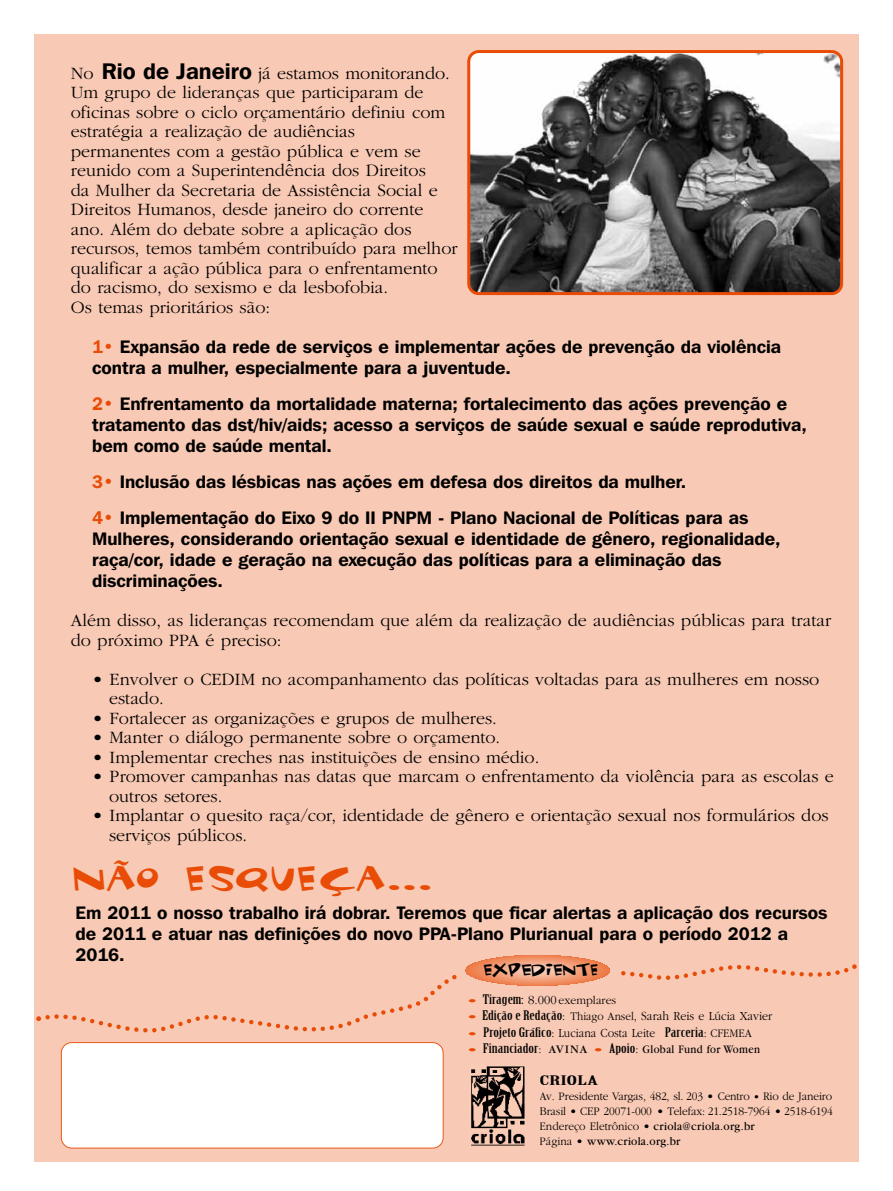
<style>
.page{position:relative;width:893px;height:1191px;background:#fff}
.page>*{position:absolute;margin:0;border:0;box-sizing:border-box;transform-origin:0 0}
.t1{font:34.5px "Funhouse";letter-spacing:-.045em;color:#e84c06;scale:1.15 1}
.t2{font:300 18px/19.5px "Garamond";color:#000}
.t3{font:600 18px/21px "Franklin Gothic IT Cby BT";color:#000}
.t4{font:15.6px "Funhouse";letter-spacing:-.095em;color:#000;scale:1.35 1}
.t5{font:300 12.9px "Garamond";color:#000;scale:.9 1}
.t6{font:12.9px "Birch";color:#000;scale:1.5 1}
.t7{font:12.9px "Birch";color:#000;scale:2.6 1}
.t8{font:300 12px/15px "Garamond";letter-spacing:-.01em;color:#000;scale:.95 1}
.t9{font:12px "Garamond";letter-spacing:.035em;color:#000}
.t10{font:300 12px "Garamond";letter-spacing:-.01em;color:#000}
.s1{font-family:"Franklin Gothic IT Cby BT";font-weight:600;font-size:22.5px}
.s2{color:#e84c06}
.s3{font-size:37.5px}
.s4{font-size:15px}
.s5{font-size:10.5px;color:#e84c06}
.s6{font-family:"Birch";font-weight:400;font-size:12.9px}
.s7{font-size:12.9px}
.s8{font-family:"Birch";font-weight:400}
.s9{font-size:12px}
.s10{font-family:"Garamond";font-weight:300;font-size:10.5px;color:#e84c06}
.s11{font-family:"Garamond";font-weight:300}
.s12{font-family:"Garamond";font-weight:300;font-size:12px}
.s13{font-weight:300;font-size:10.5px;color:#e84c06}
.s14{font-family:"Birch";font-size:12.9px}
.s15{font-weight:300;font-size:12.9px}
.s16{font-size:10.5px}
.s17{font-weight:400}
</style>
<div class="page">
<div style="left:34px;top:34px;width:825px;height:1127px;background:#f8c9b4"></div>
<svg style="left:45px;top:965px;width:804px;height:68px"></svg>
<svg style="left:36px;top:1016px;width:5px;height:5px"></svg>
<svg style="left:852px;top:964px;width:5px;height:5px"></svg>
<div style="left:459px;top:965px;width:157px;height:28px;background:#f8c9b4"></div>
<div style="left:61px;top:1042px;width:383px;height:106px;background:#fff"></div>
<svg style="left:466px;top:955px;width:144px;height:30px"></svg>
<img style="left:471px;top:1066px;width:54px;height:80px">
<svg style="left:467px;top:50px;width:376px;height:245px;background:#797370"></svg>
<p class="t2" style="left:71px;top:63px;width:388px">No <span class="s1">Rio de Janeiro</span> já estamos monitorando.<br>Um grupo de lideranças que participaram de oficinas sobre o ciclo orçamentário definiu com estratégia a realização de audiências permanentes com a gestão pública e vem se reunido com a Superintendência dos Direitos<br>da Mulher da Secretaria de Assistência Social e Direitos Humanos, desde janeiro do corrente ano. Além do debate sobre a aplicação dos recursos, temos também contribuído para melhor qualificar a ação pública para o enfrentamento do racismo, do sexismo e da lesbofobia.<br>Os temas prioritários são:</p>
<p class="t3" style="left:92px;top:338px;width:691px"><span class="s2">1•</span> Expansão da rede de serviços e implementar ações de prevenção da violência contra a mulher, especialmente para a juventude.</p>
<p class="t3" style="left:92px;top:395px;width:716px"><span class="s2">2•</span> Enfrentamento da mortalidade materna; fortalecimento das ações prevenção e tratamento das dst/hiv/aids; acesso a serviços de saúde sexual e saúde reprodutiva, bem como de saúde mental.</p>
<p class="t3" style="left:92px;top:465px;width:658px;line-height:36px"><span class="s2">3•</span> Inclusão das lésbicas nas ações em defesa dos direitos da mulher.<br><span class="s2">4•</span> Implementação do Eixo 9 do II PNPM - Plano Nacional de Políticas para as</p>
<p class="t3" style="left:92px;top:530px;width:690px">Mulheres, considerando orientação sexual e identidade de gênero, regionalidade, raça/cor, idade e geração na execução das políticas para a eliminação das discriminações.</p>
<p class="t2" style="left:71px;top:610px;width:762px">Além disso, as lideranças recomendam que além da realização de audiências públicas para tratar do próximo PPA é preciso:</p>
<p class="t2" style="left:109px;top:669px;width:712px;text-indent:-17px">• Envolver o CEDIM no acompanhamento das políticas voltadas para as mulheres em nosso estado.</p>
<p class="t2" style="left:92px;top:708px;width:406px">• Fortalecer as organizações e grupos de mulheres.</p>
<p class="t2" style="left:92px;top:727px;width:410px">• Manter o diálogo permanente sobre o orçamento.</p>
<p class="t2" style="left:92px;top:747px;width:449px">• Implementar creches nas instituições de ensino médio.</p>
<p class="t2" style="left:109px;top:766px;width:726px;text-indent:-17px">• Promover campanhas nas datas que marcam o enfrentamento da violência para as escolas e outros setores.</p>
<p class="t2" style="left:109px;top:805px;width:721px;text-indent:-17px">• Implantar o quesito raça/cor, identidade de gênero e orientação sexual nos formulários dos serviços públicos.</p>
<h1 class="t1" style="left:71px;top:858px;width:316px">NÃ<span class="s3">O</span> ESQUEÇA...</h1>
<p class="t3" style="left:75px;top:904px;width:754px">Em 2011 o nosso trabalho irá dobrar. Teremos que ficar alertas a aplicação dos recursos de 2011 e atuar nas definições do novo PPA-Plano Plurianual para o período 2012 a<br>2016.</p>
<p class="t4" style="left:482px;top:960px;width:88px">E<span class="s4">X</span>PEDIENTE</p>
<p class="t10" style="left:466px;top:992px;width:151px"><span class="s5">•</span> <span class="s6">Tiragem:</span> <span class="s7">8.000</span> exemplares</p>
<p class="t5" style="left:466px;top:1008px;width:341px"><span class="s5">•</span> <span class="s8">Edição e Redação</span>: <span class="s9">Thiago Ansel</span>, Sarah Reis e Lúcia Xavier</p>
<p class="t6" style="left:466px;top:1027px;width:192px"><span class="s10">•</span> Projeto Gráfico<span class="s11">: Luciana Costa Leite</span> Parceria<span class="s11">:</span> <span class="s12">CFEMEA</span></p>
<p class="t9" style="left:466px;top:1045px;width:295px"><span class="s13">•</span> <span class="s14">Financiador</span><span class="s15">:</span> AVINA <span class="s13">•</span> <span class="s14">Apoio</span><span class="s15">:</span> Global Fund for Women</p>
<p class="t7" style="left:540px;top:1075px;width:24px">CRIOLA</p>
<p class="t8" style="left:540px;top:1088px;width:310px">Av. Presidente Vargas, 482, sl. 203 • Centro <span class="s16">•</span> Rio de Janeiro Brasil • CEP 20071-000 • Telefax: 21.2518-7964 • 2518-6194<br>Endereço Eletrônico • <span class="s17">criola@criola.org.br<br></span>Página • <span class="s17">www.criola.org.br</span></p>
</div>
